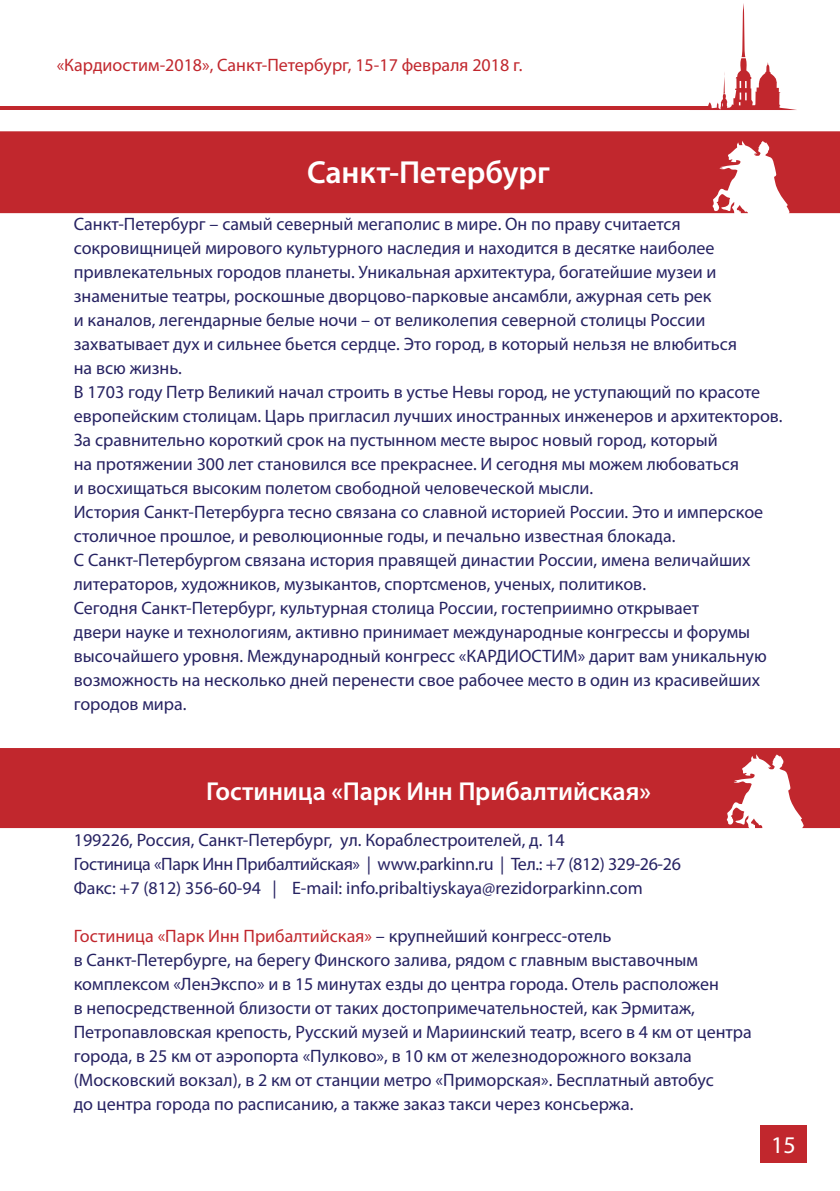
<style>
.page{position:relative;width:840px;height:1191px;background:#fff}
.page>*{position:absolute;margin:0;border:0;box-sizing:border-box;transform-origin:0 0}
.t1{font:600 32px "Myriad Pro";letter-spacing:-.005em;color:#fff}
.t2{font:600 26px "Myriad Pro";letter-spacing:-.005em;color:#fff}
.t3{font:24px "Myriad Pro";color:#fff}
.t4{font:18px/24px "Myriad Pro";color:#262262}
.t5{font:18px "Myriad Pro";color:#c1272d}
.s1{color:#c1272d}
</style>
<div class="page">
<hr style="left:0;top:106px;width:710px;height:4px;background:#c1272d">
<svg style="left:708px;top:3px;width:88px;height:107px"></svg>
<div style="left:759px;top:1125px;width:46px;height:37px;background:#c1272d"></div>
<div style="left:0;top:131px;width:839px;height:82px;background:#c1272d"></div>
<div style="left:0;top:748px;width:839px;height:80px;background:#c1272d"></div>
<svg style="left:712px;top:141px;width:79px;height:73px"></svg>
<svg style="left:726px;top:754px;width:79px;height:75px"></svg>
<p class="t5" style="left:57px;top:54px;width:467px">«Кардиостим-2018», Санкт-Петербург, 15-17 февраля 2018 г.</p>
<h1 class="t1" style="left:307px;top:152px;width:244px">Санкт-Петербург</h1>
<p class="t4" style="left:74px;top:212px;width:710px">Санкт-Петербург – самый северный мегаполис в мире. Он по праву считается сокровищницей мирового культурного наследия и находится в десятке наиболее привлекательных городов планеты. Уникальная архитектура, богатейшие музеи и знаменитые театры, роскошные дворцово-парковые ансамбли, ажурная сеть рек<br>и каналов, легендарные белые ночи – от великолепия северной столицы России захватывает дух и сильнее бьется сердце. Это город, в который нельзя не влюбиться<br>на всю жизнь.<br>В 1703 году Петр Великий начал строить в устье Невы город, не уступающий по красоте европейским столицам. Царь пригласил лучших иностранных инженеров и архитекторов.<br>За сравнительно короткий срок на пустынном месте вырос новый город, который<br>на протяжении 300 лет становился все прекраснее. И сегодня мы можем любоваться<br>и восхищаться высоким полетом свободной человеческой мысли.<br>История Санкт-Петербурга тесно связана со славной историей России. Это и имперское столичное прошлое, и революционные годы, и печально известная блокада.<br>С Санкт-Петербургом связана история правящей династии России, имена величайших литераторов, художников, музыкантов, спортсменов, ученых, политиков.<br>Сегодня Санкт-Петербург, культурная столица России, гостеприимно открывает<br>двери науке и технологиям, активно принимает международные конгрессы и форумы высочайшего уровня. Международный конгресс «КАРДИОСТИМ» дарит вам уникальную возможность на несколько дней перенести свое рабочее место в один из красивейших городов мира.</p>
<h2 class="t2" style="left:206px;top:774px;width:446px">Гостиница «Парк Инн Прибалтийская»</h2>
<p class="t4" style="left:74px;top:828px;width:608px">199226, Россия, Санкт-Петербург, ул. Кораблестроителей, д. 14<br>Гостиница «Парк Инн Прибалтийская» | www.parkinn.ru | Тел.: +7 (812) 329-26-26<br>Факс: +7 (812) 356-60-94 | E-mail: info.pribaltiyskaya@rezidorparkinn.com</p>
<p class="t4" style="left:74px;top:924px;width:679px"><span class="s1">Гостиница «Парк Инн Прибалтийская»</span> – крупнейший конгресс-отель<br>в Санкт-Петербурге, на берегу Финского залива, рядом с главным выставочным комплексом «ЛенЭкспо» и в 15 минутах езды до центра города. Отель расположен<br>в непосредственной близости от таких достопримечательностей, как Эрмитаж, Петропавловская крепость, Русский музей и Мариинский театр, всего в 4 км от центра города, в 25 км от аэропорта «Пулково», в 10 км от железнодорожного вокзала (Московский вокзал), в 2 км от станции метро «Приморская». Бесплатный автобус<br>до центра города по расписанию, а также заказ такси через консьержа.</p>
<h3 class="t3" style="left:770px;top:1130px;width:26px">15</h3>
</div>
